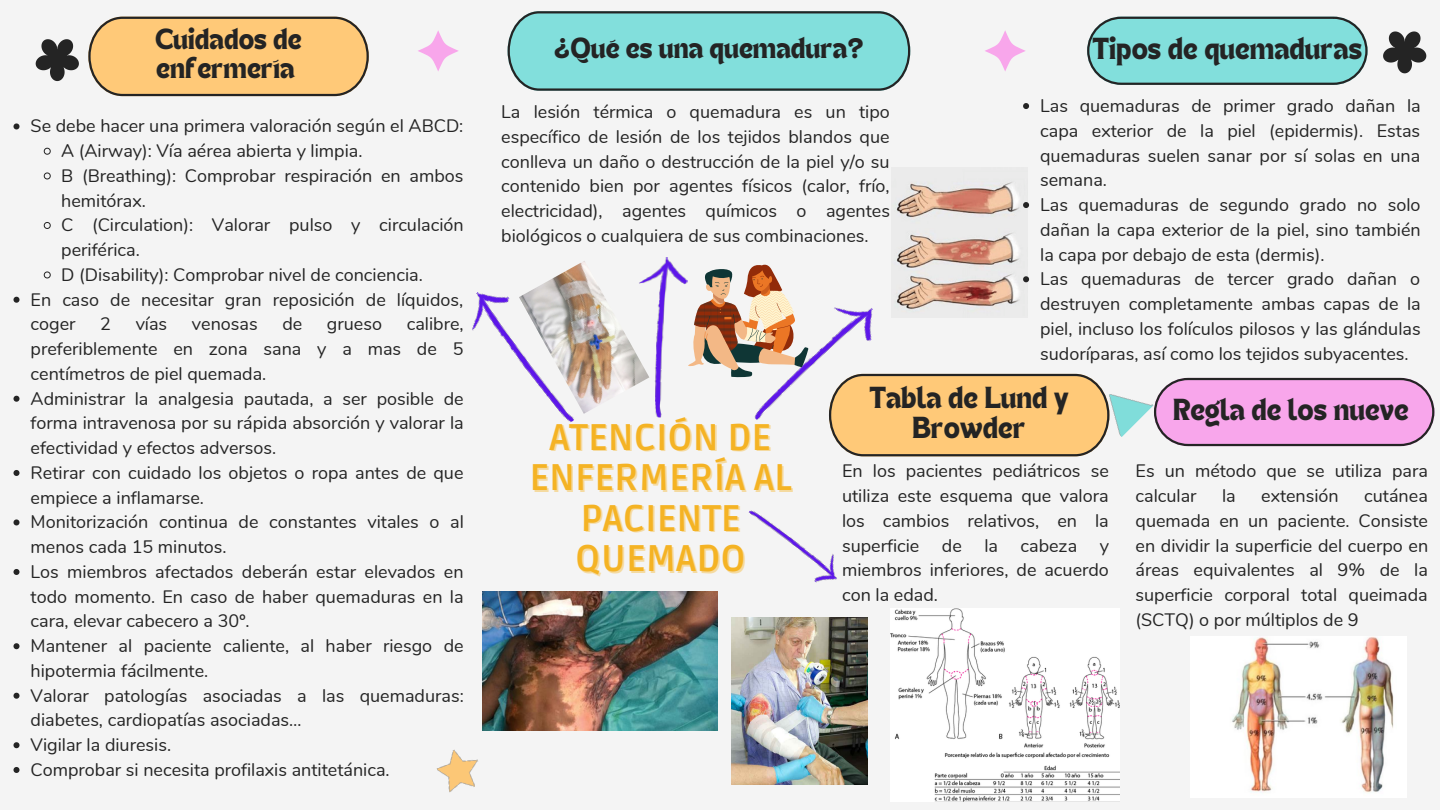
<style>
.page{position:relative;width:1440px;height:810px;background:#f4f4f4}
.page>*{position:absolute;margin:0;border:0;box-sizing:border-box;transform-origin:0 0}
.t1{font:700 37px/40.5px "Ruda";color:#f4b324;text-align:center}
.t2{font:22px/30.8px "TANHEADLINE";color:#242424;text-align:center}
.t3{font:21px "TANHEADLINE";color:#242424}
.t4{font:18px/24.8px "Nunito";color:#242424}
</style>
<div class="page">
<svg style="left:508px;top:11px;width:402px;height:80px;background:#80d4d1"></svg>
<svg style="left:88px;top:17px;width:281px;height:79px;background:#f1c179"></svg>
<svg style="left:1087px;top:17px;width:281px;height:68px;background:#81d2d0"></svg>
<svg style="left:1154px;top:378px;width:280px;height:68px;background:#e8a0dd"></svg>
<svg style="left:834px;top:374px;width:270px;height:82px;background:#f2c076"></svg>
<svg style="left:35px;top:39px;width:44px;height:42px"></svg>
<svg style="left:1383px;top:31px;width:44px;height:42px"></svg>
<svg style="left:985px;top:30px;width:41px;height:42px"></svg>
<svg style="left:418px;top:30px;width:41px;height:42px"></svg>
<img style="left:1094px;top:378px;width:60px;height:59px">
<img style="left:436px;top:749px;width:42px;height:44px">
<img style="left:1191px;top:636px;width:216px;height:161px">
<img style="left:890px;top:608px;width:230px;height:193px">
<svg style="left:13px;top:123px;width:7px;height:6px"></svg>
<svg style="left:43px;top:147px;width:8px;height:8px"></svg>
<svg style="left:43px;top:172px;width:8px;height:8px"></svg>
<svg style="left:43px;top:222px;width:8px;height:7px"></svg>
<svg style="left:43px;top:271px;width:8px;height:8px"></svg>
<svg style="left:13px;top:297px;width:7px;height:6px"></svg>
<svg style="left:13px;top:396px;width:7px;height:6px"></svg>
<svg style="left:13px;top:470px;width:7px;height:6px"></svg>
<svg style="left:13px;top:519px;width:7px;height:6px"></svg>
<svg style="left:13px;top:569px;width:7px;height:6px"></svg>
<svg style="left:13px;top:643px;width:7px;height:6px"></svg>
<svg style="left:13px;top:693px;width:7px;height:6px"></svg>
<svg style="left:13px;top:742px;width:7px;height:6px"></svg>
<svg style="left:13px;top:767px;width:7px;height:6px"></svg>
<img style="left:892px;top:167px;width:135px;height:150px">
<img style="left:482px;top:591px;width:236px;height:140px">
<img style="left:731px;top:617px;width:137px;height:168px">
<img style="left:552px;top:261px;width:84px;height:147px">
<img style="left:739px;top:307px;width:148px;height:130px">
<img style="left:472px;top:279px;width:122px;height:143px">
<img style="left:636px;top:257px;width:52px;height:161px">
<img style="left:748px;top:510px;width:89px;height:73px">
<svg style="left:688px;top:264px;width:121px;height:113px"></svg>
<svg style="left:1023px;top:103px;width:6px;height:6px"></svg>
<svg style="left:1023px;top:202px;width:6px;height:6px"></svg>
<svg style="left:1023px;top:276px;width:6px;height:6px"></svg>
<p class="t3" style="left:155px;top:27px;width:148px">Cuidados de</p>
<p class="t3" style="left:554px;top:36px;width:311px">¿Qué es una quemadura?</p>
<p class="t3" style="left:156px;top:57px;width:140px">enfermería</p>
<p class="t2" style="left:1093px;top:35px;width:271px">Tipos de quemaduras</p>
<p class="t4" style="left:31px;top:114px;width:434px">Se debe hacer una primera valoración según el ABCD:</p>
<p class="t4" style="left:61px;top:139px;width:303px">A (Airway): Vía aérea abierta y limpia.</p>
<p class="t4" style="left:61px;top:164px;width:404px">B (Breathing): Comprobar respiración en ambos</p>
<p class="t4" style="left:61px;top:188px;width:86px">hemitórax.</p>
<p class="t4" style="left:61px;top:213px;width:404px">C (Circulation): Valorar pulso y circulación</p>
<p class="t4" style="left:61px;top:238px;width:80px">periférica.</p>
<p class="t4" style="left:61px;top:263px;width:363px">D (Disability): Comprobar nivel de conciencia.</p>
<p class="t4" style="left:31px;top:287px;width:434px">En caso de necesitar gran reposición de líquidos,</p>
<p class="t4" style="left:31px;top:312px;width:46px">coger</p>
<p class="t4" style="left:100px;top:312px;width:12px">2</p>
<p class="t4" style="left:136px;top:312px;width:33px">vías</p>
<p class="t4" style="left:192px;top:312px;width:67px">venosas</p>
<p class="t4" style="left:282px;top:312px;width:21px">de</p>
<p class="t4" style="left:327px;top:312px;width:57px">grueso</p>
<p class="t4" style="left:31px;top:312px;width:435px;text-indent:376px">calibre, preferiblemente en zona sana y a mas de 5 centímetros de piel quemada.<br>Administrar la analgesia pautada, a ser posible de forma intravenosa por su rápida absorción y valorar la efectividad y efectos adversos.<br>Retirar con cuidado los objetos o ropa antes de que empiece a inflamarse.<br>Monitorización continua de constantes vitales o al menos cada 15 minutos.<br>Los miembros afectados deberán estar elevados en todo momento. En caso de haber quemaduras en la cara, elevar cabecero a 30º.<br>Mantener al paciente caliente, al haber riesgo de hipotermia fácilmente.<br>Valorar patologías asociadas a las quemaduras: diabetes, cardiopatías asociadas…<br>Vigilar la diuresis.<br>Comprobar si necesita profilaxis antitetánica.</p>
<p class="t4" style="left:501px;top:100px;width:390px;text-align:justify">La lesión térmica o quemadura es un tipo específico de lesión de los tejidos blandos que conlleva un daño o destrucción de la piel y/o su contenido bien por agentes físicos (calor, frío, electricidad), agentes químicos o agentes biológicos o cualquiera de sus combinaciones.</p>
<p class="t4" style="left:1040px;top:94px;width:382px">Las quemaduras de primer grado dañan la capa exterior de la piel (epidermis). Estas quemaduras suelen sanar por sí solas en una semana.<br>Las quemaduras de segundo grado no solo dañan la capa exterior de la piel, sino también la capa por debajo de esta (dermis).<br>Las quemaduras de tercer grado dañan o destruyen completamente ambas capas de la piel, incluso los folículos pilosos y las glándulas sudoríparas, así como los tejidos subyacentes.</p>
<h1 class="t1" style="left:530px;top:418px;width:263px">ATENCIÓN DE<br>ENFERMERÍA AL<br>PACIENTE<br>QUEMADO</h1>
<p class="t2" style="left:869px;top:384px;width:201px">Tabla de Lund y<br>Browder</p>
<p class="t4" style="left:842px;top:459px;width:268px;text-align:justify">En los pacientes pediátricos se utiliza este esquema que valora los cambios relativos, en la superficie de la cabeza y miembros inferiores, de acuerdo con la edad.</p>
<p class="t2" style="left:1173px;top:397px;width:237px">Regla de los nueve</p>
<p class="t4" style="left:1136px;top:459px;width:294px">Es un método que se utiliza para calcular</p>
<p class="t4" style="left:1136px;top:484px;width:294px;text-align:justify;text-indent:229px">cutánea quemada en un paciente. Consiste en dividir la superficie del cuerpo en áreas equivalentes al 9% de la superficie corporal total queimada (SCTQ) o por múltiplos de 9</p>
<p class="t4" style="left:1222px;top:484px;width:15px">la</p>
<p class="t4" style="left:1261px;top:484px;width:79px">extensión</p>
</div>
